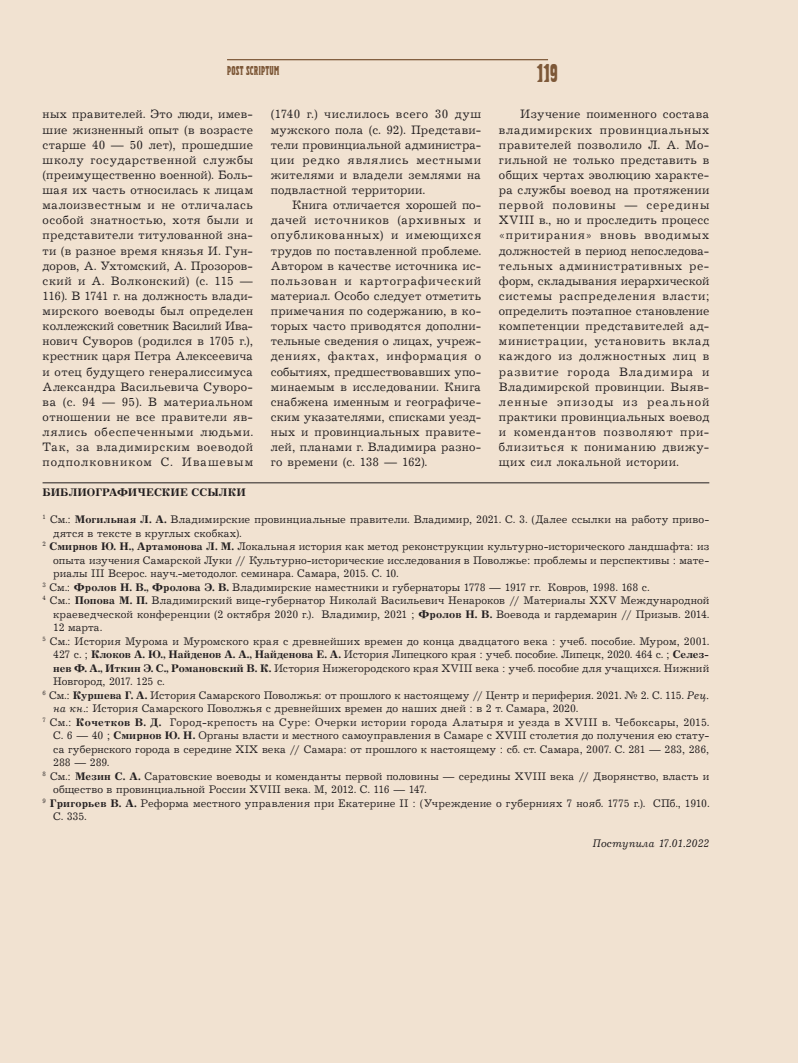
<style>
.page{position:relative;width:798px;height:1063px;background:#fff}
.page>*{position:absolute;margin:0;border:0;box-sizing:border-box;transform-origin:0 0}
.t1{font:25px "Herold DG";color:#7d5838}
.t2{font:12.5px/15.1px "Journal Cyrillic";letter-spacing:.03em;color:#231f20;text-align:justify}
.t3{font:12.5px "Herold DG";letter-spacing:.01em;color:#7d5838}
.t4{font:11.25px "Journal Cyrillic";letter-spacing:.01em;color:#231f20}
.t5{font:11.25px "Journal Cyrillic";letter-spacing:-.01em;color:#231f20}
.t6{font:11.25px "Journal Cyrillic";letter-spacing:.035em;color:#231f20}
.t7{font:11.25px "Journal Bold Cyrillic";letter-spacing:.005em;color:#231f20}
.t8{font:11.25px "Journal Italic Cyrillic";letter-spacing:-.005em;color:#231f20}
.s1{font-family:"Journal Bold Cyrillic"}
.s2{font-family:"Journal Italic Cyrillic"}
</style>
<div class="page">
<div style="left:0;top:0;width:797px;height:1063px;background:#f1e2d1"></div>
<hr style="left:227px;top:59px;width:321px;height:1px;background:#7d5838">
<hr style="left:43px;top:483px;width:666px;height:1px;background:#231f20">
<p class="t3" style="left:227px;top:63px;width:54px">POST SCRIPTUM</p>
<p class="t2" style="left:43px;top:107px;width:212px">ных правителей. Это люди, имев&shy;шие жизненный опыт (в возрасте старше 40 — 50 лет), прошедшие школу государственной службы (преимущественно военной). Боль&shy;шая их часть относилась к лицам малоизвестным и не отличалась особой знатностью, хотя были и представители титулованной зна&shy;ти (в разное время князья И. Гун&shy;доров, А. Ухтомский, А. Прозоров&shy;ский и А. Волконский) (с. 115 — 116). В 1741 г. на должность влади&shy;мирского воеводы был определен коллежский советник Василий Ива&shy;нович Суворов (родился в 1705 г.), крестник царя Петра Алексеевича и отец будущего генералиссимуса Александра Васильевича Суворо&shy;ва (с. 94 — 95). В материальном отношении не все правители яв&shy;лялись обеспеченными людьми.<br>Так, за владимирским воеводой подполковником С. Ивашевым</p>
<p class="t2" style="left:271px;top:107px;width:212px">(1740 г.) числилось всего 30 душ мужского пола (с. 92). Представи&shy;тели провинциальной администра&shy;ции редко являлись местными жителями и владели землями на подвластной территории.</p>
<p class="t2" style="left:271px;top:198px;width:212px;text-indent:21px">Книга отличается хорошей по&shy;дачей источников (архивных и опубликованных) и имеющихся трудов по поставленной проблеме.<br>Автором в качестве источника ис&shy;пользован и картографический материал. Особо следует отметить примечания по содержанию, в ко&shy;торых часто приводятся дополни&shy;тельные сведения о лицах, учреж&shy;дениях, фактах, информация о событиях, предшествовавших упо&shy;минаемым в исследовании. Книга снабжена именным и географиче&shy;ским указателями, списками уезд&shy;ных и провинциальных правите&shy;лей, планами г. Владимира разно&shy;го времени (с. 138 — 162).</p>
<h1 class="t1" style="left:536px;top:59px;width:22px">119</h1>
<p class="t2" style="left:499px;top:107px;width:212px;text-indent:21px">Изучение поименного состава владимирских провинциальных правителей позволило Л. А. Мо&shy;гильной не только представить в общих чертах эволюцию характе&shy;ра службы воевод на протяжении первой половины — середины XVIII в., но и проследить процесс «притирания» вновь вводимых должностей в период непоследова&shy;тельных административных ре&shy;форм, складывания иерархической системы распределения власти; определить поэтапное становление компетенции представителей ад&shy;министрации, установить вклад каждого из должностных лиц в развитие города Владимира и Владимирской провинции. Выяв&shy;ленные эпизоды из реальной практики провинциальных воевод и комендантов позволяют при&shy;близиться к пониманию движу&shy;щих сил локальной истории.</p>
<p class="t7" style="left:43px;top:486px;width:205px">БИБЛИОГРАФИЧЕСКИЕ ССЫЛКИ</p>
<p class="t4" style="left:43px;top:514px;width:668px"><sup>1</sup> См.: <span class="s1">Могильная Л. А.</span> Владимирские провинциальные правители. Владимир, 2021. С. 3. (Далее ссылки на работу приво-</p>
<p class="t4" style="left:53px;top:527px;width:190px">дятся в тексте в круглых скобках).</p>
<p class="t4" style="left:43px;top:541px;width:668px"><sup>2</sup> <span class="s1">Смирнов Ю. Н., Артамонова Л. М.</span> Локальная история как метод реконструкции культурно-исторического ландшафта: из</p>
<p class="t4" style="left:53px;top:554px;width:657px">опыта изучения Самарской Луки // Культурно-исторические исследования в Поволжье: проблемы и перспективы : мате-</p>
<p class="t4" style="left:53px;top:568px;width:347px">риалы III Всерос. науч.-методолог. семинара. Самара, 2015. С. 10.</p>
<p class="t4" style="left:43px;top:581px;width:608px"><sup>3</sup> См.: <span class="s1">Фролов Н. В., Фролова Э. В.</span> Владимирские наместники и губернаторы 1778 — 1917 гг. Ковров, 1998. 168 с.</p>
<p class="t4" style="left:43px;top:595px;width:668px"><sup>4</sup> См.: <span class="s1">Попова М. П.</span> Владимирский вице-губернатор Николай Васильевич Ненароков // Материалы XXV Международной</p>
<p class="t4" style="left:53px;top:608px;width:657px">краеведческой конференции (2 октября 2020 г.). Владимир, 2021 ; <span class="s1">Фролов Н. В.</span> Воевода и гардемарин // Призыв. 2014.</p>
<p class="t4" style="left:53px;top:622px;width:50px">12 марта.</p>
<p class="t4" style="left:43px;top:635px;width:668px"><sup>5</sup> См.: История Мурома и Муромского края с древнейших времен до конца двадцатого века : учеб. пособие. Муром, 2001.</p>
<p class="t5" style="left:53px;top:649px;width:657px">427 с. ; <span class="s1">Клоков А. Ю., Найденов А. А., Найденова Е. А.</span> История Липецкого края : учеб. пособие. Липецк, 2020. 464 с. ; <span class="s1">Селез-</span></p>
<p class="t4" style="left:53px;top:662px;width:657px"><span class="s1">нев Ф. А., Иткин Э. С., Романовский В. К.</span> История Нижегородского края XVIII века : учеб. пособие для учащихся. Нижний</p>
<p class="t4" style="left:53px;top:676px;width:113px">Новгород, 2017. 125 с.</p>
<p class="t4" style="left:43px;top:689px;width:668px"><sup>6</sup> См.: <span class="s1">Куршева Г. А.</span> История Самарского Поволжья: от прошлого к настоящему // Центр и периферия. 2021. № 2. С. 115. <span class="s2">Рец.</span></p>
<p class="t4" style="left:53px;top:703px;width:526px"><span class="s2">на кн.</span>: История Самарского Поволжья с древнейших времен до наших дней : в 2 т. Самара, 2020.</p>
<p class="t6" style="left:43px;top:716px;width:668px"><sup>7</sup> См.: <span class="s1">Кочетков В. Д.</span> Город-крепость на Суре: Очерки истории города Алатыря и уезда в XVIII в. Чебоксары, 2015.</p>
<p class="t4" style="left:53px;top:730px;width:657px">С. 6 — 40 ; <span class="s1">Смирнов Ю. Н.</span> Органы власти и местного самоуправления в Самаре с XVIII столетия до получения ею стату-</p>
<p class="t4" style="left:53px;top:743px;width:657px">са губернского города в середине XIX века // Самара: от прошлого к настоящему : сб. ст. Самара, 2007. С. 281 — 283, 286,</p>
<p class="t4" style="left:53px;top:757px;width:58px">288 — 289.</p>
<p class="t4" style="left:43px;top:770px;width:668px"><sup>8</sup> См.: <span class="s1">Мезин С. А.</span> Саратовские воеводы и коменданты первой половины — середины XVIII века // Дворянство, власть и</p>
<p class="t4" style="left:53px;top:784px;width:375px">общество в провинциальной России XVIII века. М, 2012. С. 116 — 147.</p>
<p class="t4" style="left:43px;top:797px;width:668px"><sup>9</sup> <span class="s1">Григорьев В. А.</span> Реформа местного управления при Екатерине II : (Учреждение о губерниях 7 нояб. 1775 г.). СПб., 1910.</p>
<p class="t4" style="left:53px;top:811px;width:35px">С. 335.</p>
<p class="t8" style="left:592px;top:838px;width:118px">Поступила 17.01.2022</p>
</div>
